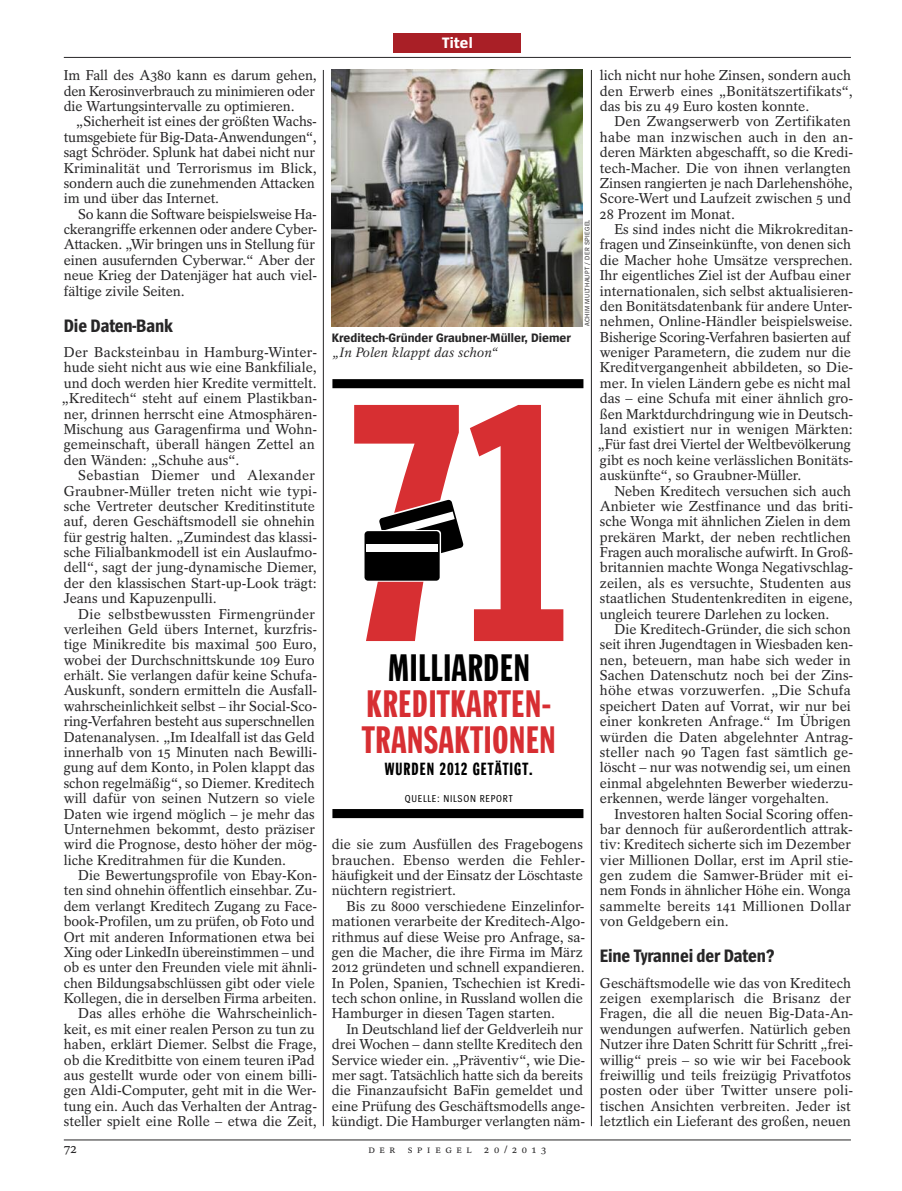
<style>
.page{position:relative;width:902px;height:1191px;background:#fff}
.page>*{position:absolute;margin:0;border:0;box-sizing:border-box;transform-origin:0 0}
.t1{font:345px "Spiegel Headline";color:#d72f32}
.t2{font:39px/36px "Spiegel Headline";letter-spacing:.02em;color:#d72e32}
.t3{font:39px "Spiegel Headline";letter-spacing:.02em;color:#000}
.t4{font:700 18.75px "Spiegel Sans Cd";letter-spacing:-.01em;color:#272627}
.t5{font:18px "Spiegel Headline";letter-spacing:.06em;color:#000}
.t6{font:700 15.75px "Spiegel Sans";letter-spacing:.02em;color:#fff}
.t7{font:14.25px/15.5px "Spiegel Serif";color:#272627}
.t8{font:italic 13.5px "Spiegel Serif";color:#272627}
.t9{font:13.5px "Spiegel Serif";color:#272627}
.t10{font:700 12.75px "Spiegel Sans";color:#272627}
.t11{font:10.5px "Spiegel Sans Cd";letter-spacing:.075em;color:#000}
.t12{font:10.5px "Spiegel Serif";letter-spacing:.45em;color:#272627}
.t13{font:6.75px "Spiegel Sans";letter-spacing:.05em;color:#272627}
</style>
<div class="page">
<div style="left:393px;top:34px;width:128px;height:19px;background:#a91f26"></div>
<hr style="left:64px;top:1139px;width:786px;height:1px;background:#272627">
<hr style="left:64px;top:57px;width:786px;height:1px;background:#272627">
<img style="left:332px;top:70px;width:251px;height:256px">
<hr style="left:591px;top:70px;width:1px;height:1056px;background:#272627">
<hr style="left:323px;top:70px;width:1px;height:1056px;background:#272627">
<div style="left:332px;top:379px;width:251px;height:9px;background:#000"></div>
<div style="left:332px;top:809px;width:251px;height:9px;background:#000"></div>
<svg style="left:379px;top:499px;width:85px;height:55px"></svg>
<svg style="left:363px;top:530px;width:78px;height:52px"></svg>
<div style="left:364px;top:531px;width:75px;height:49px;background:#000;border-radius:4px"></div>
<div style="left:366px;top:543px;width:72px;height:8px;background:#fff"></div>
<p class="t6" style="left:442px;top:37px;width:32px">Titel</p>
<p class="t7" style="left:64px;top:69px;width:254px">Im Fall des A380 kann es darum gehen, den Kerosinverbrauch zu minimieren oder die Wartungsintervalle zu optimieren.</p>
<p class="t7" style="left:64px;top:115px;width:255px;text-indent:12px">„Sicherheit ist eines der größten Wachs&shy;tumsgebiete für Big-Data-Anwendungen“, sagt Schröder. Splunk hat dabei nicht nur Kriminalität und Terrorismus im Blick, sondern auch die zunehmenden Attacken im und über das Internet.</p>
<p class="t7" style="left:64px;top:207px;width:255px;text-indent:14px">So kann die Software beispielsweise Ha&shy;ckerangriffe erkennen oder andere Cyber-Attacken. „Wir bringen uns in Stellung für einen ausufernden Cyberwar.“ Aber der neue Krieg der Datenjäger hat auch viel&shy;fältige zivile Seiten.</p>
<h3 class="t4" style="left:64px;top:318px;width:111px">Die Daten-Bank</h3>
<p class="t7" style="left:62px;top:346px;width:257px">Der Backsteinbau in Hamburg-Winter&shy;hude sieht nicht aus wie eine Bankfiliale, und doch werden hier Kredite vermittelt. „Kreditech“ steht auf einem Plastikban&shy;ner, drinnen herrscht eine Atmosphären-Mischung aus Garagenfirma und Wohn&shy;gemeinschaft, überall hängen Zettel an den Wänden: „Schuhe aus“.</p>
<p class="t7" style="left:64px;top:469px;width:255px;text-indent:14px">Sebastian Diemer und Alexander Graubner-Müller treten nicht wie typi&shy;sche Vertreter deutscher Kreditinstitute auf, deren Geschäftsmodell sie ohnehin für gestrig halten. „Zumindest das klassi&shy;sche Filialbankmodell ist ein Auslaufmo&shy;dell“, sagt der jung-dynamische Diemer, der den klassischen Start-up-Look trägt:<br>Jeans und Kapuzenpulli.</p>
<p class="t7" style="left:64px;top:607px;width:255px;text-indent:14px">Die selbstbewussten Firmengründer verleihen Geld übers Internet, kurzfris&shy;tige Minikredite bis maximal 500 Euro, wobei der Durchschnittskunde 109 Euro erhält. Sie verlangen dafür keine Schufa-Auskunft, sondern ermitteln die Ausfall&shy;wahrscheinlichkeit selbst – ihr Social-Sco&shy;ring-Verfahren besteht aus superschnellen Datenanalysen. „Im Idealfall ist das Geld innerhalb von 15 Minuten nach Bewilli&shy;gung auf dem Konto, in Polen klappt das schon regelmäßig“, so Diemer. Kreditech will dafür von seinen Nutzern so viele Daten wie irgend möglich – je mehr das Unternehmen bekommt, desto präziser wird die Prognose, desto höher der mög&shy;liche Kreditrahmen für die Kunden.</p>
<p class="t7" style="left:64px;top:869px;width:255px;text-align:right">Die Bewertungsprofile von Ebay-Kon&shy;ten sind ohnehin öffentlich einsehbar. Zu&shy;dem verlangt Kreditech Zugang zu Face&shy;book-Profilen, um zu prüfen, ob Foto und Ort mit anderen Informationen etwa bei Xing oder LinkedIn übereinstimmen – und ob es unter den Freunden viele mit ähnli&shy;chen Bildungsabschlüssen gibt oder viele Kollegen, die in derselben Firma arbeiten.<br>Das alles erhöhe die Wahrscheinlich&shy;keit, es mit einer realen Person zu tun zu haben, erklärt Diemer. Selbst die Frage, ob die Kreditbitte von einem teuren iPad aus gestellt wurde oder von einem billi&shy;gen Aldi-Computer, geht mit in die Wer&shy;tung ein. Auch das Verhalten der Antrag&shy;steller spielt eine Rolle – etwa die Zeit,</p>
<p class="t10" style="left:332px;top:333px;width:240px">Kreditech-Gründer Graubner-Müller, Diemer</p>
<p class="t8" style="left:332px;top:348px;width:168px">„In Polen klappt das schon“</p>
<p class="t13" style="left:585px;top:326px;width:108px;rotate:-90deg">ACHIM MULTHAUPT / DER SPIEGEL</p>
<h1 class="t1" style="left:352px;top:395px;width:216px">71</h1>
<h2 class="t3" style="left:388px;top:653px;width:143px">MILLIARDEN</h2>
<h2 class="t2" style="left:362px;top:688px;width:195px">KREDITKARTEN-<br>TRANSAKTIONEN</h2>
<p class="t5" style="left:384px;top:762px;width:149px">WURDEN 2012 GETÄTIGT.</p>
<p class="t11" style="left:404px;top:795px;width:109px">QUELLE: NILSON REPORT</p>
<p class="t7" style="left:332px;top:838px;width:255px">die sie zum Ausfüllen des Fragebogens brauchen. Ebenso werden die Fehler&shy;häufigkeit und der Einsatz der Löschtaste nüchtern registriert.</p>
<p class="t7" style="left:332px;top:899px;width:255px;text-indent:14px">Bis zu 8000 verschiedene Einzelinfor&shy;mationen verarbeite der Kreditech-Algo&shy;rithmus auf diese Weise pro Anfrage, sa&shy;gen die Macher, die ihre Firma im März 2012 gründeten und schnell expandieren.<br>In Polen, Spanien, Tschechien ist Kredi&shy;tech schon online, in Russland wollen die Hamburger in diesen Tagen starten.</p>
<p class="t7" style="left:332px;top:1022px;width:255px;text-indent:14px">In Deutschland lief der Geldverleih nur drei Wochen – dann stellte Kreditech den Service wieder ein. „Präventiv“, wie Die&shy;mer sagt. Tatsächlich hatte sich da bereits die Finanzaufsicht BaFin gemeldet und eine Prüfung des Geschäftsmodells ange&shy;kündigt. Die Hamburger verlangten näm-</p>
<p class="t9" style="left:64px;top:1143px;width:15px">72</p>
<p class="t12" style="left:368px;top:1145px;width:179px">DER SPIEGEL 20/2013</p>
<p class="t7" style="left:600px;top:69px;width:254px">lich nicht nur hohe Zinsen, sondern auch den Erwerb eines „Bonitätszertifikats“, das bis zu 49 Euro kosten konnte.</p>
<p class="t7" style="left:600px;top:115px;width:255px;text-indent:14px">Den Zwangserwerb von Zertifikaten habe man inzwischen auch in den an&shy;deren Märkten abgeschafft, so die Kredi&shy;tech-Macher. Die von ihnen verlangten Zinsen rangierten je nach Darlehenshöhe, Score-Wert und Laufzeit zwischen 5 und 28 Prozent im Monat.</p>
<p class="t7" style="left:597px;top:223px;width:257px;text-indent:17px">Es sind indes nicht die Mikrokreditan&shy;fragen und Zinseinkünfte, von denen sich die Macher hohe Umsätze versprechen.<br>Ihr eigentliches Ziel ist der Aufbau einer internationalen, sich selbst aktualisieren&shy;den Bonitätsdatenbank für andere Unter&shy;nehmen, Online-Händler beispielsweise.<br>Bisherige Scoring-Verfahren basierten auf weniger Parametern, die zudem nur die Kreditvergangenheit abbildeten, so Die&shy;mer. In vielen Ländern gebe es nicht mal das – eine Schufa mit einer ähnlich gro&shy;ßen Marktdurchdringung wie in Deutsch&shy;land existiert nur in wenigen Märkten: „Für fast drei Viertel der Weltbevölkerung gibt es noch keine verlässlichen Bonitäts&shy;auskünfte“, so Graubner-Müller.</p>
<p class="t7" style="left:600px;top:484px;width:255px;text-indent:14px">Neben Kreditech versuchen sich auch Anbieter wie Zestfinance und das briti&shy;sche Wonga mit ähnlichen Zielen in dem prekären Markt, der neben rechtlichen Fragen auch moralische aufwirft. In Groß&shy;britannien machte Wonga Negativschlag&shy;zeilen, als es versuchte, Studenten aus staatlichen Studentenkrediten in eigene, ungleich teurere Darlehen zu locken.</p>
<p class="t7" style="left:600px;top:623px;width:255px;text-indent:14px">Die Kreditech-Gründer, die sich schon seit ihren Jugendtagen in Wiesbaden ken&shy;nen, beteuern, man habe sich weder in Sachen Datenschutz noch bei der Zins&shy;höhe etwas vorzuwerfen. „Die Schufa speichert Daten auf Vorrat, wir nur bei einer konkreten Anfrage.“ Im Übrigen würden die Daten abgelehnter Antrag&shy;steller nach 90 Tagen fast sämtlich ge&shy;löscht – nur was notwendig sei, um einen einmal abgelehnten Bewerber wiederzu&shy;erkennen, werde länger vorgehalten.</p>
<p class="t7" style="left:600px;top:807px;width:255px;text-indent:14px">Investoren halten Social Scoring offen&shy;bar dennoch für außerordentlich attrak&shy;tiv: Kreditech sicherte sich im Dezember vier Millionen Dollar, erst im April stie&shy;gen zudem die Samwer-Brüder mit ei&shy;nem Fonds in ähnlicher Höhe ein. Wonga sammelte bereits 141 Millionen Dollar von Geldgebern ein.</p>
<h3 class="t4" style="left:600px;top:949px;width:176px">Eine Tyrannei der Daten?</h3>
<p class="t7" style="left:600px;top:976px;width:255px">Geschäftsmodelle wie das von Kreditech zeigen exemplarisch die Brisanz der Fragen, die all die neuen Big-Data-An&shy;wendungen aufwerfen. Natürlich geben Nutzer ihre Daten Schritt für Schritt „frei&shy;willig“ preis – so wie wir bei Facebook freiwillig und teils freizügig Privatfotos posten oder über Twitter unsere poli&shy;tischen Ansichten verbreiten. Jeder ist letztlich ein Lieferant des großen, neuen</p>
</div>
